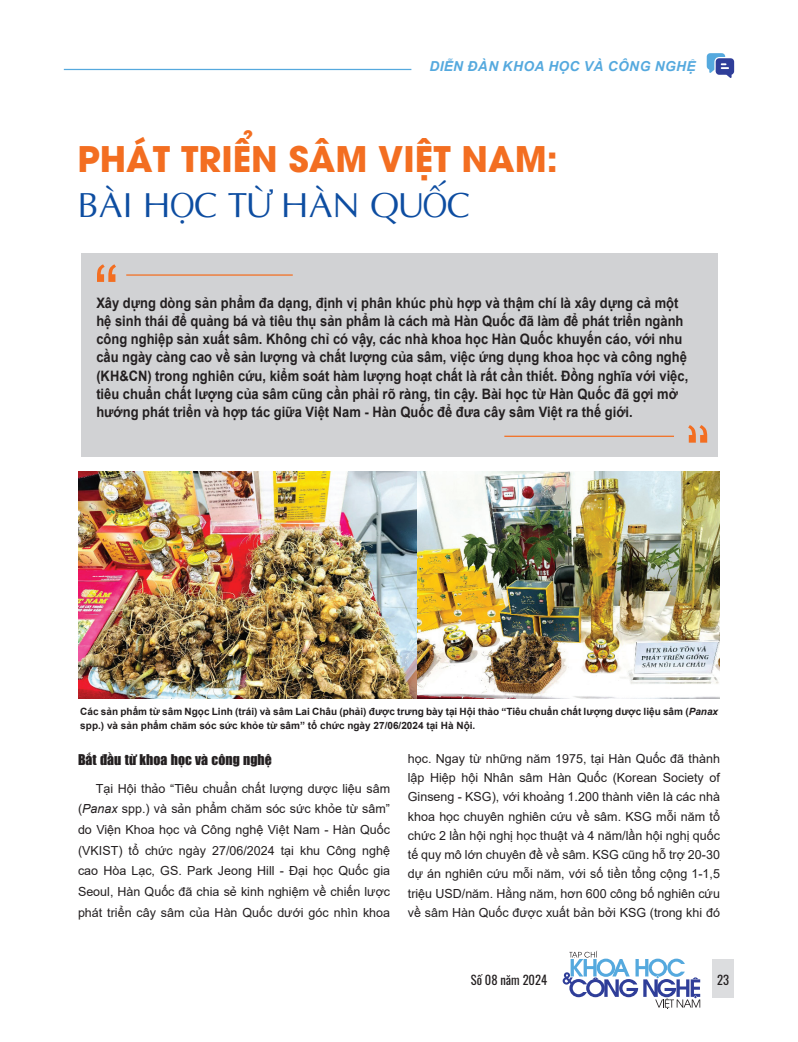
<style>
.page{position:relative;width:798px;height:1042px;background:#fff}
.page>*{position:absolute;margin:0;border:0;box-sizing:border-box;transform-origin:0 0}
.t1{font:700 35px "UTM Avo";color:#f36e21}
.t2{font:35px "UTM Aptima";color:#0d4da1}
.t3{font:700 14.38px/18.1px "Arial";color:#231f20;scale:.9 1}
.t4{font:13.75px "UTM Impact";color:#231f20}
.t5{font:italic 700 13.75px "Arial";letter-spacing:.035em;color:#55a9de}
.t6{font:12.5px/19.2px "Arial";color:#231f20;text-align:justify}
.t7{font:12.5px "Oswald";color:#231f20}
.t8{font:700 10px/13.8px "Arial";color:#231f20}
.s1{font-style:italic}
</style>
<div class="page">
<svg style="left:706px;top:53px;width:27px;height:25px"></svg>
<hr style="left:64px;top:69px;width:347px;height:1px;background:#55a9de">
<div style="left:712px;top:958px;width:21px;height:39px;background:#dcdddf"></div>
<svg style="left:562px;top:951px;width:138px;height:58px"></svg>
<div style="left:81px;top:253px;width:637px;height:204px;background:#d1d2d4"></div>
<svg style="left:97px;top:264px;width:19px;height:18px"></svg>
<hr style="left:126px;top:274px;width:166px;height:2px;background:#f36e21">
<hr style="left:504px;top:436px;width:169px;height:1px;background:#f36e21">
<svg style="left:688px;top:425px;width:19px;height:18px"></svg>
<img style="left:79px;top:472px;width:640px;height:226px">
<p class="t5" style="left:429px;top:57px;width:268px">DIỄN ĐÀN KHOA HỌC VÀ CÔNG NGHỆ</p>
<h1 class="t1" style="left:78px;top:130px;width:481px">PHÁT TRIỂN SÂM VIỆT NAM:</h1>
<h1 class="t2" style="left:78px;top:179px;width:394px">BÀI HỌC TỪ HÀN QUỐC</h1>
<p class="t3" style="left:96px;top:294px;width:659px">Xây dựng dòng sản phẩm đa dạng, định vị phân khúc phù hợp và thậm chí là xây dựng cả một hệ sinh thái để quảng bá và tiêu thụ sản phẩm là cách mà Hàn Quốc đã làm để phát triển ngành công nghiệp sản xuất sâm. Không chỉ có vậy, các nhà khoa học Hàn Quốc khuyến cáo, với nhu cầu ngày càng cao về sản lượng và chất lượng của sâm, việc ứng dụng khoa học và công nghệ (KH&amp;CN) trong nghiên cứu, kiểm soát hàm lượng hoạt chất là rất cần thiết. Đồng nghĩa với việc, tiêu chuẩn chất lượng của sâm cũng cần phải rõ ràng, tin cậy. Bài học từ Hàn Quốc đã gợi mở hướng phát triển và hợp tác giữa Việt Nam - Hàn Quốc để đưa cây sâm Việt ra thế giới.</p>
<p class="t8" style="left:80px;top:705px;width:639px">Các sản phẩm từ sâm Ngọc Linh (trái) và sâm Lai Châu (phải) được trưng bày tại Hội thảo “Tiêu chuẩn chất lượng dược liệu sâm (<span class="s1">Panax </span>spp.) và sản phẩm chăm sóc sức khỏe từ sâm” tổ chức ngày 27/06/2024 tại Hà Nội.</p>
<p class="t4" style="left:78px;top:749px;width:195px">Bắt đầu từ khoa học và công nghệ</p>
<p class="t6" style="left:78px;top:778px;width:313px;line-height:20.8px;text-indent:18px">Tại Hội thảo “Tiêu chuẩn chất lượng dược liệu sâm (<span class="s1">Panax</span> spp.) và sản phẩm chăm sóc sức khỏe từ sâm” do Viện Khoa học và Công nghệ Việt Nam - Hàn Quốc (VKIST) tổ chức ngày 27/06/2024 tại khu Công nghệ cao Hòa Lạc, GS. Park Jeong Hill - Đại học Quốc gia Seoul, Hàn Quốc đã chia sẻ kinh nghiệm về chiến lược phát triển cây sâm của Hàn Quốc dưới góc nhìn khoa</p>
<p class="t6" style="left:407px;top:749px;width:313px">học. Ngay từ những năm 1975, tại Hàn Quốc đã thành lập Hiệp hội Nhân sâm Hàn Quốc (Korean Society of Ginseng - KSG), với khoảng 1.200 thành viên là các nhà khoa học chuyên nghiên cứu về sâm. KSG mỗi năm tổ chức 2 lần hội nghị học thuật và 4 năm/lần hội nghị quốc tế quy mô lớn chuyên đề về sâm. KSG cũng hỗ trợ 20-30 dự án nghiên cứu mỗi năm, với số tiền tổng cộng 1-1,5 triệu USD/năm. Hằng năm, hơn 600 công bố nghiên cứu về sâm Hàn Quốc được xuất bản bởi KSG (trong khi đó</p>
<p class="t7" style="left:470px;top:968px;width:78px">Số 08 năm 2024</p>
<p class="t7" style="left:717px;top:968px;width:13px">23</p>
</div>
